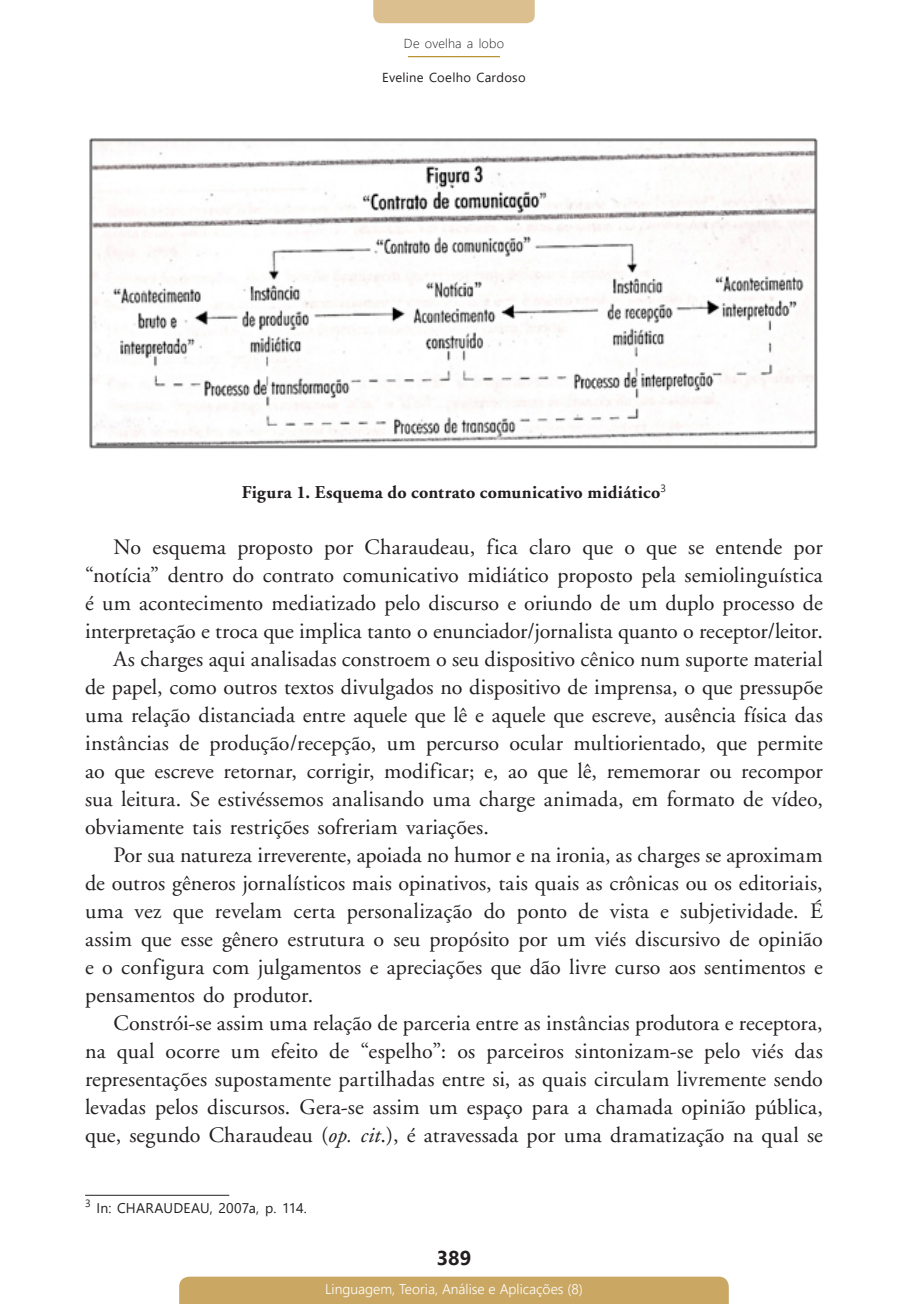
<style>
.page{position:relative;width:908px;height:1304px;background:#fff}
.page>*{position:absolute;margin:0;border:0;box-sizing:border-box;transform-origin:0 0}
.LAS_TEXTO{font:22px/28px "Adobe Garamond";letter-spacing:.005em;color:#231f20;text-align:justify}
.t1{font:700 20px "Segoe UI";color:#231f20}
.LAS_TABELA_tit{font:700 18px "Adobe Garamond";letter-spacing:.015em;color:#231f20}
.t2{font:300 14px "Segoe UI";color:#fff}
.LAS_RODAPE{font:14px "Segoe UI";letter-spacing:.01em;color:#231f20}
.t3{font:13px "Segoe UI";letter-spacing:.02em;color:#231f20}
.t4{font:300 13px "Segoe UI";letter-spacing:.02em;color:#231f20}
.s1{font-style:italic}
</style>
<div class="page">
<hr style="left:408px;top:56px;width:91px;height:1px;background:#a57903">
<div style="left:179px;top:1277px;width:549px;height:27px;background:#caa863"></div>
<div style="left:373px;top:0;width:161px;height:23px;background:#dbbf8e"></div>
<img style="left:89px;top:138px;width:729px;height:311px">
<hr style="left:85px;top:1195px;width:144px;height:1px;background:#231f20">
<p class="t4" style="left:403px;top:32px;width:102px">De ovelha a lobo</p>
<p class="t3" style="left:382px;top:67px;width:145px">Eveline Coelho Cardoso</p>
<p class="LAS_TABELA_tit" style="left:242px;top:482px;width:425px">Figura 1. Esquema do contrato comunicativo midiático<sup>3</sup></p>
<p class="LAS_TEXTO" style="left:85px;top:533px;width:739px;text-indent:28px">No esquema proposto por Charaudeau, fica claro que o que se entende por “notícia” dentro do contrato comunicativo midiático proposto pela semiolinguística é um acontecimento mediatizado pelo discurso e oriundo de um duplo processo de interpretação e troca que implica tanto o enunciador/jornalista quanto o receptor/leitor.</p>
<p class="LAS_TEXTO" style="left:85px;top:645px;width:739px;text-indent:28px">As charges aqui analisadas constroem o seu dispositivo cênico num suporte material de papel, como outros textos divulgados no dispositivo de imprensa, o que pressupõe uma relação distanciada entre aquele que lê e aquele que escreve, ausência física das instâncias de produção/recepção, um percurso ocular multiorientado, que permite ao que escreve retornar, corrigir, modificar; e, ao que lê, rememorar ou recompor sua leitura. Se estivéssemos analisando uma charge animada, em formato de vídeo, obviamente tais restrições sofreriam variações.</p>
<p class="LAS_TEXTO" style="left:85px;top:841px;width:739px;text-indent:28px">Por sua natureza irreverente, apoiada no humor e na ironia, as charges se aproximam de outros gêneros jornalísticos mais opinativos, tais quais as crônicas ou os editoriais, uma vez que revelam certa personalização do ponto de vista e subjetividade. É assim que esse gênero estrutura o seu propósito por um viés discursivo de opinião e o configura com julgamentos e apreciações que dão livre curso aos sentimentos e pensamentos do produtor.</p>
<p class="LAS_TEXTO" style="left:85px;top:1009px;width:739px;text-indent:28px">Constrói-se assim uma relação de parceria entre as instâncias produtora e receptora, na qual ocorre um efeito de “espelho”: os parceiros sintonizam-se pelo viés das representações supostamente partilhadas entre si, as quais circulam livremente sendo levadas pelos discursos. Gera-se assim um espaço para a chamada opinião pública, que, segundo Charaudeau (<span class="s1">op. cit</span>.), é atravessada por uma dramatização na qual se</p>
<p class="LAS_RODAPE" style="left:85px;top:1197px;width:223px"><sup>3</sup> In: CHARAUDEAU, 2007a, p. 114.</p>
<p class="t1" style="left:436px;top:1241px;width:36px">389</p>
<p class="t2" style="left:325px;top:1278px;width:259px">Linguagem, Teoria, Análise e Aplicações (8)</p>
</div>
